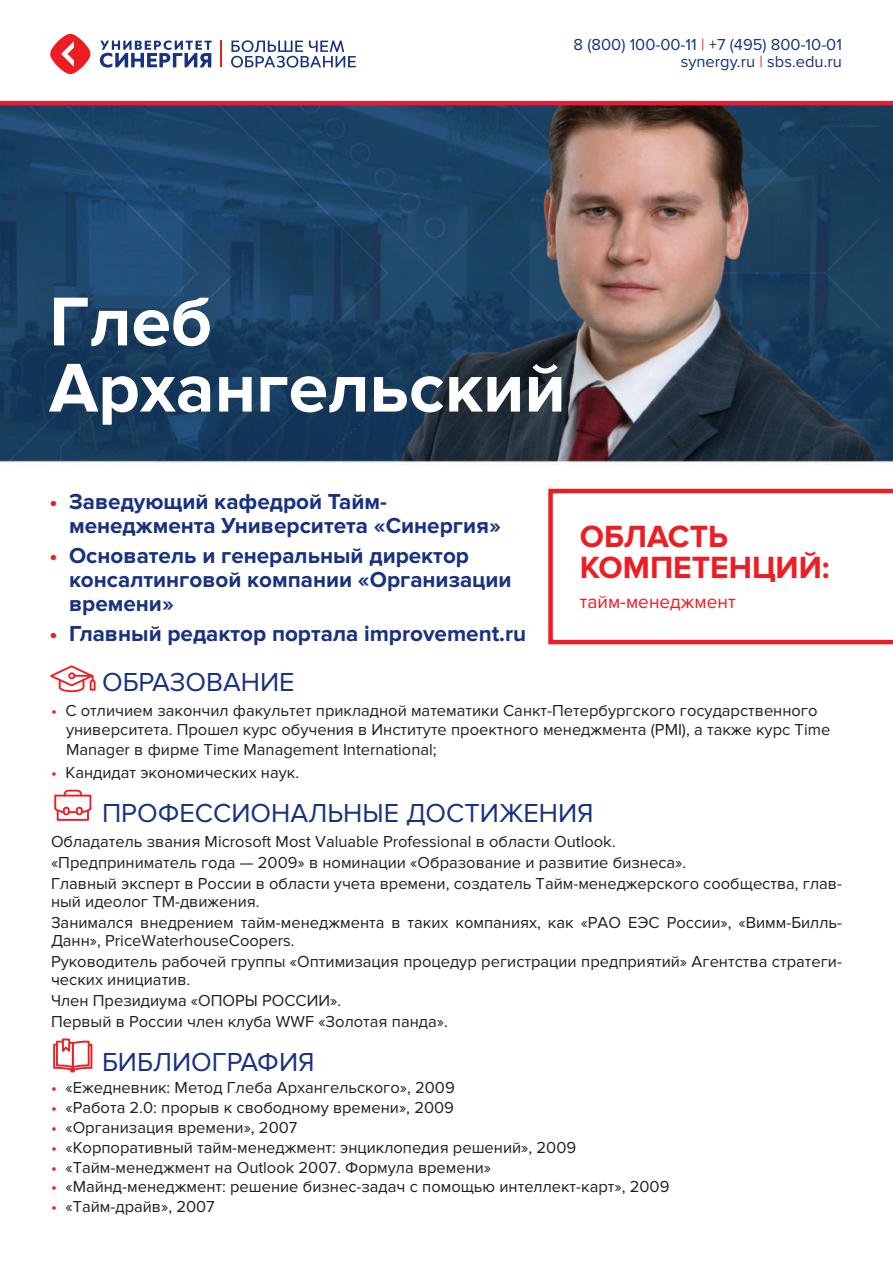
<style>
.page{position:relative;width:893px;height:1263px;background:#fff}
.page>*{position:absolute;margin:0;border:0;box-sizing:border-box;transform-origin:0 0}
.t1{font:700 71.4px/66.2px "Proxima Nova";color:#fff}
.t2{font:700 31.8px/30.2px "Proxima Nova";color:#ee1d23}
.t3{font:27px "Proxima Nova";color:#183181}
.t4{font:700 22.5px/24px "Proxima Nova";color:#183181}
.t5{font:19.05px "Proxima Nova";color:#ee1d23}
.t6{font:16.5px/21px "Proxima Nova";color:#231f20}
.t7{font:16.5px/16.5px "Proxima Nova";color:#183181;text-align:right}
.s1{color:#ee1d23}
</style>
<div class="page">
<img style="left:0;top:40px;width:893px;height:780px">
<svg style="left:50px;top:33px;width:41px;height:41px"></svg>
<svg style="left:221px;top:41px;width:1px;height:26px"></svg>
<svg style="left:100px;top:40px;width:112px;height:28px"></svg>
<svg style="left:231px;top:40px;width:125px;height:28px"></svg>
<svg style="left:47px;top:664px;width:50px;height:29px"></svg>
<div style="left:68px;top:672px;width:7px;height:7px;border:2px solid #ee1d23;border-radius:50%"></div>
<div style="left:57px;top:810px;width:32px;height:11px;border:2px solid #ee1d23"></div>
<svg style="left:53px;top:789px;width:39px;height:25px"></svg>
<div style="left:63px;top:807px;width:7px;height:8px;border:2px solid #ee1d23;border-radius:2px"></div>
<div style="left:76px;top:807px;width:7px;height:8px;border:2px solid #ee1d23;border-radius:2px"></div>
<svg style="left:548px;top:489px;width:345px;height:155px"></svg>
<hr style="left:0;top:101px;width:893px;height:4px;background:#e71c32">
<svg style="left:53px;top:1038px;width:40px;height:35px"></svg>
<p class="t7" style="left:574px;top:37px;width:270px">8 (800) 100-00-11 <span class="s1">|</span> +7 (495) 800-10-01 synergy.ru <span class="s1">|</span> sbs.edu.ru</p>
<h1 class="t1" style="left:49px;top:290px;width:518px">Глеб<br>Архангельский</h1>
<h3 class="t4" style="left:69px;top:490px;width:433px;text-indent:-20px"><span class="s1">•</span> Заведующий кафедрой Тайм&shy;менеджмента Университета «Синергия»</h3>
<h3 class="t4" style="left:69px;top:544px;width:444px;text-indent:-20px"><span class="s1">•</span> Основатель и генеральный директор консалтинговой компании «Организации времени»</h3>
<h3 class="t4" style="left:50px;top:622px;width:478px"><span class="s1">•</span> Главный редактор портала improvement.ru</h3>
<h2 class="t2" style="left:580px;top:522px;width:252px">ОБЛАСТЬ<br>КОМПЕТЕНЦИЙ:</h2>
<p class="t5" style="left:580px;top:591px;width:157px">тайм-менеджмент</p>
<h3 class="t3" style="left:102px;top:667px;width:194px">ОБРАЗОВАНИЕ</h3>
<p class="t6" style="left:66px;top:700px;width:766px;line-height:19.8px;text-indent:-15px"><span class="s1">•</span> С отличием закончил факультет прикладной математики Санкт-Петербургского государственного университета. Прошел курс обучения в Институте проектного менеджмента (PMI), а также курс Time<br>Manager в фирме Time Management International;</p>
<p class="t6" style="left:51px;top:762px;width:250px"><span class="s1">•</span> Кандидат экономических наук.</p>
<h3 class="t3" style="left:102px;top:797px;width:493px">ПРОФЕССИОНАЛЬНЫЕ ДОСТИЖЕНИЯ</h3>
<p class="t6" style="left:51px;top:831px;width:792px">Обладатель звания Microsoft Most Valuable Professional в области Outlook.<br>«Предприниматель года — 2009» в номинации «Образование и развитие бизнеса».<br>Главный эксперт в России в области учета времени, создатель Тайм-менеджерского сообщества, глав-</p>
<p class="t6" style="left:51px;top:891px;width:792px">ный идеолог ТМ-движения.<br>Занимался внедрением тайм-менеджмента в таких компаниях, как «РАО ЕЭС России», «Вимм-Билль-</p>
<p class="t6" style="left:51px;top:930px;width:792px">Данн», PriceWaterhouseCoopers.<br>Руководитель рабочей группы «Оптимизация процедур регистрации предприятий» Агентства стратеги-</p>
<p class="t6" style="left:51px;top:969px;width:398px">ческих инициатив.<br>Член Президиума «ОПОРЫ РОССИИ».<br>Первый в России член клуба WWF «Золотая панда».</p>
<h3 class="t3" style="left:102px;top:1046px;width:214px">БИБЛИОГРАФИЯ</h3>
<p class="t6" style="left:51px;top:1078px;width:405px"><span class="s1">•</span> «Ежедневник: Метод Глеба Архангельского», 2009</p>
<p class="t6" style="left:51px;top:1097px;width:404px"><span class="s1">•</span> «Работа 2.0: прорыв к свободному времени», 2009</p>
<p class="t6" style="left:51px;top:1117px;width:248px"><span class="s1">•</span> «Организация времени», 2007</p>
<p class="t6" style="left:51px;top:1137px;width:527px"><span class="s1">•</span> «Корпоративный тайм-менеджмент: энциклопедия решений», 2009</p>
<p class="t6" style="left:51px;top:1157px;width:442px"><span class="s1">•</span> «Тайм-менеджмент на Outlook 2007. Формула времени»</p>
<p class="t6" style="left:51px;top:1177px;width:620px"><span class="s1">•</span> «Майнд-менеджмент: решение бизнес-задач с помощью интеллект-карт», 2009</p>
<p class="t6" style="left:51px;top:1196px;width:165px"><span class="s1">•</span> «Тайм-драйв», 2007</p>
</div>
